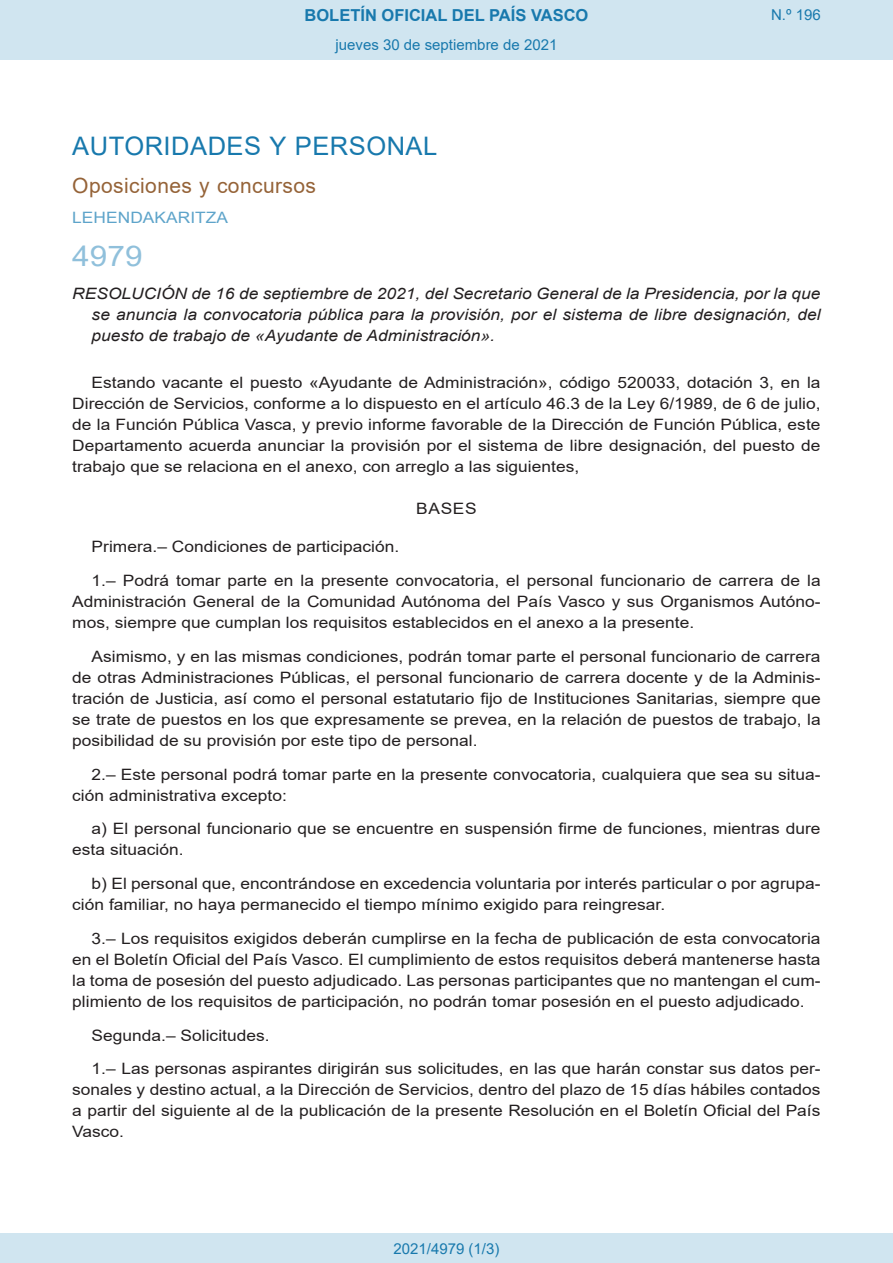
<style>
.page{position:relative;width:893px;height:1263px;background:#fff}
.page>*{position:absolute;margin:0;border:0;box-sizing:border-box;transform-origin:0 0}
.BOPVOrden{font:28.5px "Arial";color:#90c0db;scale:1.11 1}
.BOPVSeccion{font:25.5px "Arial";letter-spacing:.02em;color:#1879ad}
.BOPVSubseccion{font:21px "Arial";letter-spacing:.02em;color:#956338}
.t1{font:700 16.5px "Arial";color:#1879ad}
.BOPVDetalle{font:15.6px/21px "Arial";color:#231f20;text-align:justify;scale:1.11 1}
.BOPVTitulo{font:italic 15.6px/21px "Arial";color:#231f20;text-align:justify;scale:1.11 1}
.BOPVOrganismo{font:15.6px "Arial";letter-spacing:.005em;color:#5ea4ca;scale:1.11 1}
.BOPVClave{font:15.6px "Arial";letter-spacing:.035em;color:#231f20;scale:1.11 1}
.Paginacion_Centro{font:15px "Arial";color:#1879ad}
</style>
<div class="page">
<div style="left:0;top:0;width:893px;height:60px;background:#d0e5f0"></div>
<div style="left:0;top:1233px;width:893px;height:30px;background:#d0e5f0"></div>
<p class="t1" style="left:305px;top:3px;width:285px">BOLETÍN OFICIAL DEL PAÍS VASCO</p>
<p class="Paginacion_Centro" style="left:336px;top:35px;width:223px">jueves 30 de septiembre de 2021</p>
<p class="Paginacion_Centro" style="left:771px;top:5px;width:51px">N.º 196</p>
<p class="BOPVSeccion" style="left:72px;top:128px;width:367px">AUTORIDADES Y PERSONAL</p>
<p class="BOPVSubseccion" style="left:72px;top:171px;width:245px">Oposiciones y concursos</p>
<p class="BOPVOrganismo" style="left:72px;top:207px;width:142px">LEHENDAKARITZA</p>
<p class="BOPVOrden" style="left:72px;top:236px;width:65px">4979</p>
<p class="BOPVTitulo" style="left:92px;top:284px;width:658px;text-indent:-19px">RESOLUCIÓN de 16 de septiembre de 2021, del Secretario General de la Presidencia, por la que se anuncia la convocatoria pública para la provisión, por el sistema de libre designación, del puesto de trabajo de «Ayudante de Administración».</p>
<p class="BOPVDetalle" style="left:72px;top:372px;width:676px;text-indent:19px">Estando vacante el puesto «Ayudante de Administración», código 520033, dotación 3, en la Dirección de Servicios, conforme a lo dispuesto en el artículo 46.3 de la Ley 6/1989, de 6 de julio, de la Función Pública Vasca, y previo informe favorable de la Dirección de Función Pública, este Departamento acuerda anunciar la provisión por el sistema de libre designación, del puesto de trabajo que se relaciona en el anexo, con arreglo a las siguientes,</p>
<p class="BOPVClave" style="left:416px;top:498px;width:56px">BASES</p>
<p class="BOPVDetalle" style="left:92px;top:536px;width:279px">Primera.– Condiciones de participación.</p>
<p class="BOPVDetalle" style="left:72px;top:570px;width:676px;text-indent:19px">1.– Podrá tomar parte en la presente convocatoria, el personal funcionario de carrera de la Administración General de la Comunidad Autónoma del País Vasco y sus Organismos Autóno&shy;mos, siempre que cumplan los requisitos establecidos en el anexo a la presente.</p>
<p class="BOPVDetalle" style="left:72px;top:646px;width:676px;text-indent:19px">Asimismo, y en las mismas condiciones, podrán tomar parte el personal funcionario de carrera de otras Administraciones Públicas, el personal funcionario de carrera docente y de la Adminis&shy;tración de Justicia, así como el personal estatutario fijo de Instituciones Sanitarias, siempre que se trate de puestos en los que expresamente se prevea, en la relación de puestos de trabajo, la posibilidad de su provisión por este tipo de personal.</p>
<p class="BOPVDetalle" style="left:72px;top:763px;width:676px;text-indent:19px">2.– Este personal podrá tomar parte en la presente convocatoria, cualquiera que sea su situa&shy;ción administrativa excepto:</p>
<p class="BOPVDetalle" style="left:72px;top:818px;width:676px;text-indent:19px">a) El personal funcionario que se encuentre en suspensión firme de funciones, mientras dure esta situación.</p>
<p class="BOPVDetalle" style="left:72px;top:873px;width:676px;text-indent:19px">b) El personal que, encontrándose en excedencia voluntaria por interés particular o por agrupa&shy;ción familiar, no haya permanecido el tiempo mínimo exigido para reingresar.</p>
<p class="BOPVDetalle" style="left:72px;top:928px;width:676px;text-indent:19px">3.– Los requisitos exigidos deberán cumplirse en la fecha de publicación de esta convocatoria en el Boletín Oficial del País Vasco. El cumplimiento de estos requisitos deberá mantenerse hasta la toma de posesión del puesto adjudicado. Las personas participantes que no mantengan el cum&shy;plimiento de los requisitos de participación, no podrán tomar posesión en el puesto adjudicado.</p>
<p class="BOPVDetalle" style="left:92px;top:1024px;width:162px">Segunda.– Solicitudes.</p>
<p class="BOPVDetalle" style="left:72px;top:1058px;width:676px;text-indent:19px">1.– Las personas aspirantes dirigirán sus solicitudes, en las que harán constar sus datos per&shy;sonales y destino actual, a la Dirección de Servicios, dentro del plazo de 15 días hábiles contados a partir del siguiente al de la publicación de la presente Resolución en el Boletín Oficial del País Vasco.</p>
<p class="Paginacion_Centro" style="left:393px;top:1238px;width:107px">2021/4979 (1/3)</p>
</div>
